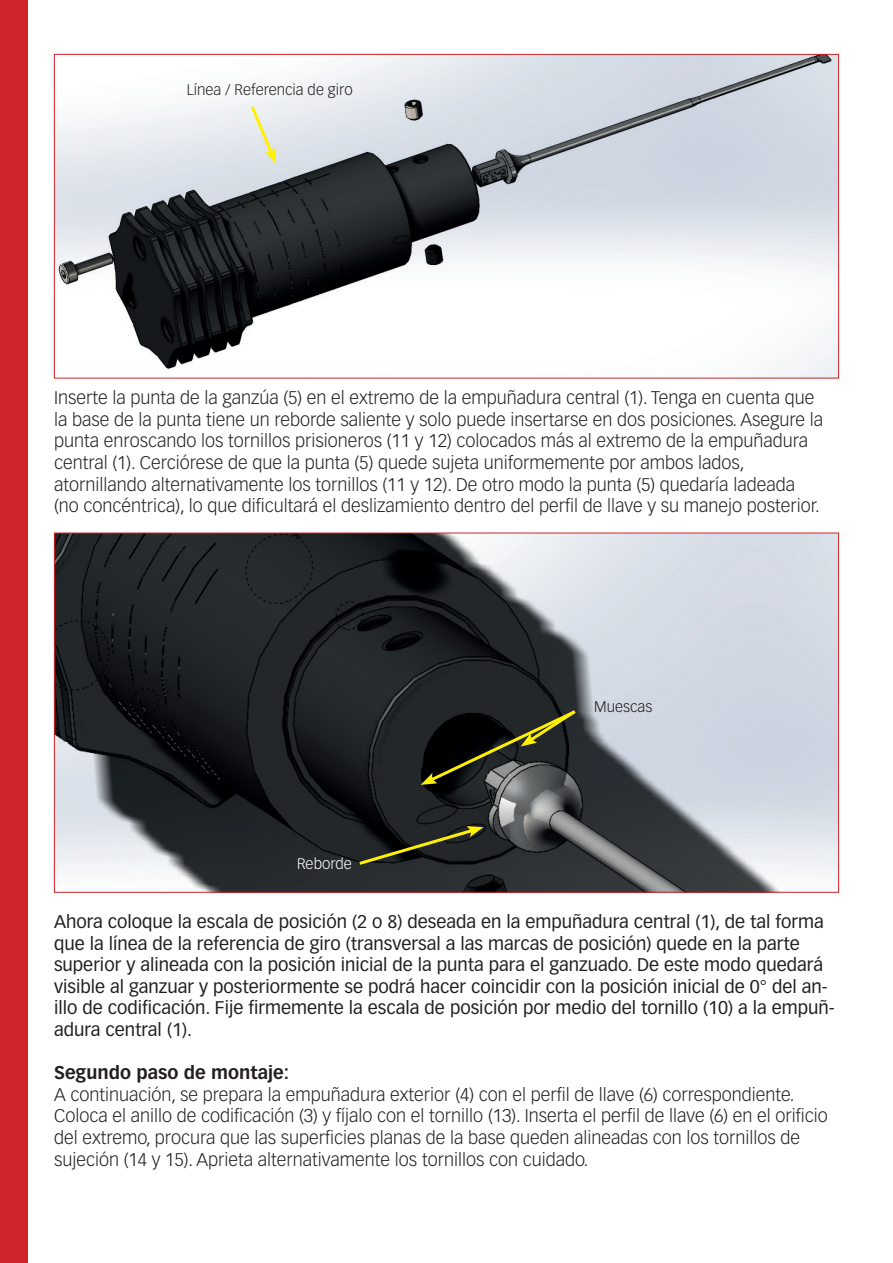
<style>
.page{position:relative;width:893px;height:1263px;background:#fff}
.page>*{position:absolute;margin:0;border:0;box-sizing:border-box;transform-origin:0 0}
.t1{font:300 18px/21.6px "Vectora LT Pro";color:#231f20}
.t2{font:18px/21.6px "Vectora LT Pro";color:#231f20}
.t3{font:700 18px "Vectora LT Pro";color:#231f20}
.t4{font:300 15px "Vectora LT Pro";color:#231f20}
.t5{font:300 15px "Vectora LT Pro";color:#fff}
</style>
<div class="page">
<div style="left:0;top:0;width:28px;height:1263px;background:#d1232a"></div>
<img style="left:56px;top:56px;width:781px;height:320px">
<img style="left:56px;top:535px;width:781px;height:356px">
<svg style="left:248px;top:103px;width:28px;height:61px;background:#e8e9cf"></svg>
<svg style="left:421px;top:707px;width:158px;height:78px;background:#2e2f23"></svg>
<svg style="left:356px;top:826px;width:127px;height:41px;background:#2d2f1f"></svg>
<p class="t4" style="left:187px;top:80px;width:167px">Línea / Referencia de giro</p>
<p class="t1" style="left:54px;top:387px;width:771px">Inserte la punta de la ganzúa (5) en el extremo de la empuñadura central (1). Tenga en cuenta que la base de la punta tiene un reborde saliente y solo puede insertarse en dos posiciones. Asegure la punta enroscando los tornillos prisioneros (11 y 12) colocados más al extremo de la empuñadura central (1). Cerciórese de que la punta (5) quede sujeta uniformemente por ambos lados, atornillando alternativamente los tornillos (11 y 12). De otro modo la punta (5) quedaría ladeada (no concéntrica), lo que dificultará el deslizamiento dentro del perfil de llave y su manejo posterior.</p>
<p class="t5" style="left:297px;top:855px;width:56px">Reborde</p>
<p class="t4" style="left:594px;top:697px;width:60px">Muescas</p>
<p class="t2" style="left:54px;top:911px;width:782px">Ahora coloque la escala de posición (2 o 8) deseada en la empuñadura central (1), de tal forma que la línea de la referencia de giro (transversal a las marcas de posición) quede en la parte superior y alineada con la posición inicial de la punta para el ganzuado. De este modo quedará visible al ganzuar y posteriormente se podrá hacer coincidir con la posición inicial de 0° del an&shy;illo de codificación. Fije firmemente la escala de posición por medio del tornillo (10) a la empuñ&shy;adura central (1).</p>
<p class="t3" style="left:54px;top:1062px;width:237px">Segundo paso de montaje:</p>
<p class="t1" style="left:54px;top:1083px;width:775px">A continuación, se prepara la empuñadura exterior (4) con el perfil de llave (6) correspondiente.<br>Coloca el anillo de codificación (3) y fíjalo con el tornillo (13). Inserta el perfil de llave (6) en el orificio del extremo, procura que las superficies planas de la base queden alineadas con los tornillos de sujeción (14 y 15). Aprieta alternativamente los tornillos con cuidado.</p>
</div>
